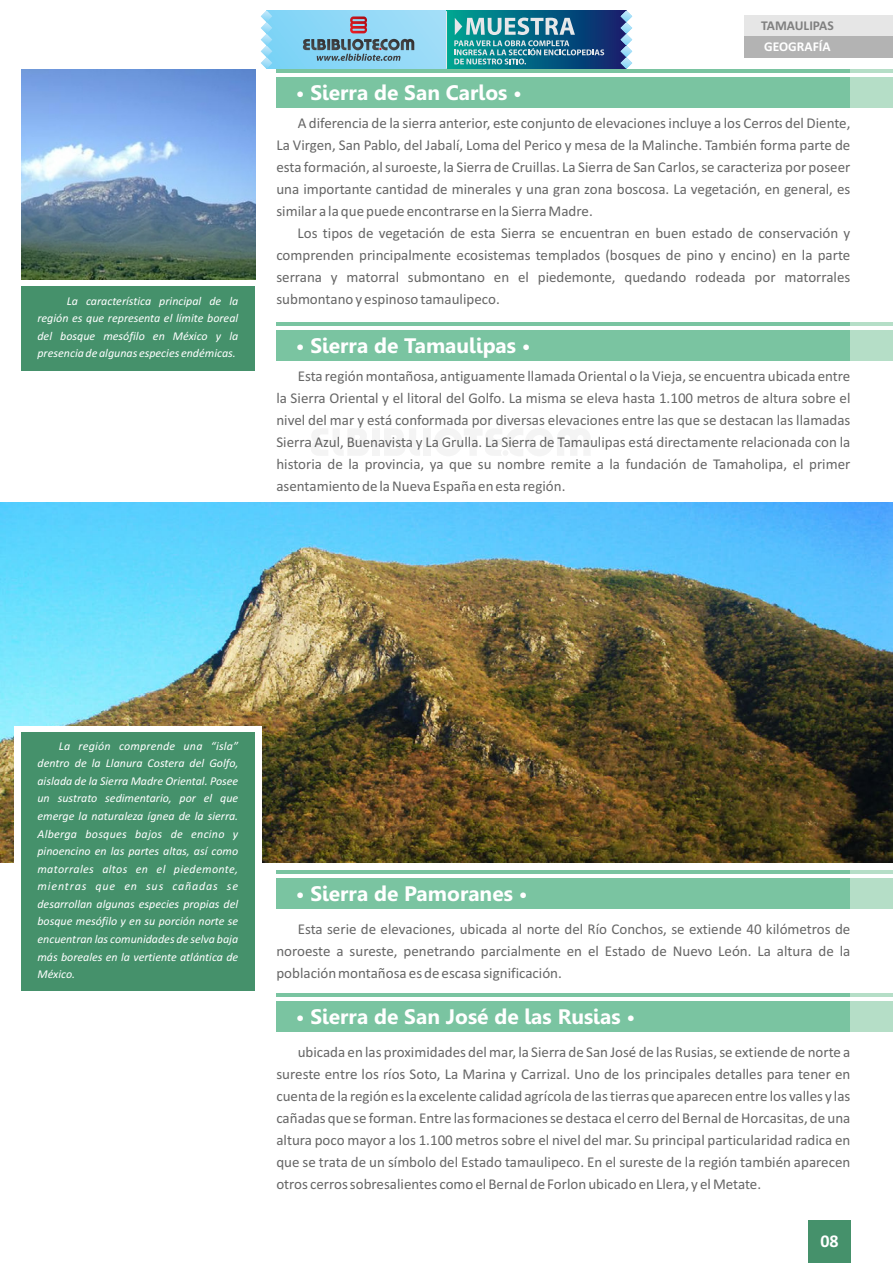
<style>
.page{position:relative;width:893px;height:1263px;background:#fff}
.page>*{position:absolute;margin:0;border:0;box-sizing:border-box;transform-origin:0 0}
.t1{font:700 21px "Gisha";color:#fff}
.t2{font:700 18px "Calibri";color:#fff}
.t3{font:15px/21.9px "Calibri";color:#666;text-align:justify}
.t4{font:700 13.5px "Calibri";color:#808080}
.t5{font:700 13.5px "Calibri";color:#fff}
.t6{font:italic 12px/17.5px "Calibri";color:#fff;text-align:justify}
</style>
<div class="page">
<div style="left:21px;top:286px;width:234px;height:84px;background:#45916b"></div>
<div style="left:808px;top:1220px;width:42px;height:43px;background:#45916b"></div>
<div style="left:744px;top:15px;width:149px;height:21px;background:#e6e6e6"></div>
<div style="left:744px;top:36px;width:149px;height:22px;background:#b3b3b3"></div>
<div style="left:276px;top:77px;width:574px;height:31px;background:#7ac4a1"></div>
<hr style="left:276px;top:69px;width:574px;height:4px;background:#7ac4a1">
<div style="left:850px;top:77px;width:43px;height:31px;background:#b5dec7"></div>
<hr style="left:850px;top:69px;width:43px;height:4px;background:#b5dec7">
<img style="left:21px;top:69px;width:234px;height:211px">
<div style="left:276px;top:330px;width:574px;height:31px;background:#7ac4a1"></div>
<hr style="left:276px;top:322px;width:574px;height:4px;background:#7ac4a1">
<div style="left:850px;top:330px;width:43px;height:31px;background:#b5dec7"></div>
<hr style="left:850px;top:322px;width:43px;height:4px;background:#b5dec7">
<img style="left:0;top:503px;width:893px;height:359px">
<div style="left:15px;top:726px;width:247px;height:270px;background:#fff"></div>
<div style="left:21px;top:732px;width:234px;height:258px;background:#45916b"></div>
<div style="left:276px;top:878px;width:574px;height:30px;background:#7ac4a1"></div>
<hr style="left:276px;top:870px;width:574px;height:4px;background:#7ac4a1">
<div style="left:850px;top:878px;width:43px;height:30px;background:#b5dec7"></div>
<hr style="left:850px;top:870px;width:43px;height:4px;background:#b5dec7">
<div style="left:276px;top:1001px;width:574px;height:31px;background:#7ac4a1"></div>
<hr style="left:276px;top:993px;width:574px;height:4px;background:#7ac4a1">
<div style="left:850px;top:1001px;width:43px;height:31px;background:#b5dec7"></div>
<hr style="left:850px;top:993px;width:43px;height:4px;background:#b5dec7">
<svg style="left:272px;top:10px;width:174px;height:59px;background:#8fd8f7"></svg>
<svg style="left:311px;top:429px;width:58px;height:26px"></svg>
<div style="left:372px;top:428px;width:8px;height:28px;background:#f4f4f4"></div>
<svg style="left:384px;top:429px;width:36px;height:26px"></svg>
<div style="left:423px;top:428px;width:8px;height:28px;background:#f4f4f4"></div>
<svg style="left:434px;top:428px;width:156px;height:28px"></svg>
<svg style="left:446px;top:10px;width:175px;height:59px;background:#095c7f"></svg>
<svg style="left:261px;top:10px;width:11px;height:59px"></svg>
<svg style="left:621px;top:10px;width:11px;height:59px"></svg>
<svg style="left:350px;top:16px;width:17px;height:17px"></svg>
<svg style="left:302px;top:39px;width:112px;height:22px;background:#6d98ac"></svg>
<svg style="left:454px;top:18px;width:150px;height:46px;background:#42889e"></svg>
<hr style="left:446px;top:11px;width:1px;height:58px;background:#e6e7e9">
<h1 class="t1" style="left:296px;top:84px;width:228px">• Sierra de San Carlos •</h1>
<p class="t4" style="left:761px;top:20px;width:74px">TAMAULIPAS</p>
<p class="t5" style="left:764px;top:41px;width:68px">GEOGRAFÍA</p>
<p class="t3" style="left:276px;top:113px;width:576px;text-indent:21px">A diferencia de la sierra anterior, este conjunto de elevaciones incluye a los Cerros del Diente, La Virgen, San Pablo, del Jabalí, Loma del Perico y mesa de la Malinche. También forma parte de esta formación, al suroeste, la Sierra de Cruillas. La Sierra de San Carlos, se caracteriza por poseer una importante cantidad de minerales y una gran zona boscosa. La vegetación, en general, es similar a la que puede encontrarse en la Sierra Madre.</p>
<p class="t3" style="left:276px;top:223px;width:576px;text-indent:21px">Los tipos de vegetación de esta Sierra se encuentran en buen estado de conservación y comprenden principalmente ecosistemas templados (bosques de pino y encino) en la parte serrana y matorral submontano en el piedemonte, quedando rodeada por matorrales</p>
<p class="t6" style="left:67px;top:293px;width:173px">La característica principal de la</p>
<p class="t3" style="left:276px;top:289px;width:225px">submontano y espinoso tamaulipeco.</p>
<p class="t6" style="left:37px;top:310px;width:202px">región es que representa el límite boreal del bosque mesófilo en México y la presencia de algunas especies endémicas.</p>
<h1 class="t1" style="left:296px;top:337px;width:237px">• Sierra de Tamaulipas •</h1>
<p class="t3" style="left:276px;top:366px;width:576px;text-indent:21px">Esta región montañosa, antiguamente llamada Oriental o la Vieja, se encuentra ubicada entre la Sierra Oriental y el litoral del Golfo. La misma se eleva hasta 1.100 metros de altura sobre el nivel del mar y está conformada por diversas elevaciones entre las que se destacan las llamadas Sierra Azul, Buenavista y La Grulla. La Sierra de Tamaulipas está directamente relacionada con la historia de la provincia, ya que su nombre remite a la fundación de Tamaholipa, el primer asentamiento de la Nueva España en esta región.</p>
<p class="t6" style="left:37px;top:738px;width:202px;text-indent:21px">La región comprende una “isla” dentro de la Llanura Costera del Golfo, aislada de la Sierra Madre Oriental. Posee un sustrato sedimentario, por el que emerge la naturaleza ígnea de la sierra.<br>Alberga bosques bajos de encino y pinoencino en las partes altas, así como matorrales altos en el piedemonte, mientras que en sus cañadas se desarrollan algunas especies propias del bosque mesófilo y en su porción norte se encuentran las comunidades de selva baja más boreales en la vertiente atlántica de México.</p>
<h1 class="t1" style="left:296px;top:885px;width:233px">• Sierra de Pamoranes •</h1>
<p class="t3" style="left:276px;top:919px;width:575px;text-indent:21px">Esta serie de elevaciones, ubicada al norte del Río Conchos, se extiende 40 kilómetros de noroeste a sureste, penetrando parcialmente en el Estado de Nuevo León. La altura de la población montañosa es de escasa significación.</p>
<h1 class="t1" style="left:296px;top:1008px;width:341px">• Sierra de San José de las Rusias •</h1>
<p class="t3" style="left:276px;top:1042px;width:576px;text-indent:21px">ubicada en las proximidades del mar, la Sierra de San José de las Rusias, se extiende de norte a sureste entre los ríos Soto, La Marina y Carrizal. Uno de los principales detalles para tener en cuenta de la región es la excelente calidad agrícola de las tierras que aparecen entre los valles y las cañadas que se forman. Entre las formaciones se destaca el cerro del Bernal de Horcasitas, de una altura poco mayor a los 1.100 metros sobre el nivel del mar. Su principal particularidad radica en que se trata de un símbolo del Estado tamaulipeco. En el sureste de la región también aparecen otros cerros sobresalientes como el Bernal de Forlon ubicado en Llera, y el Metate.</p>
<p class="t2" style="left:820px;top:1234px;width:20px">08</p>
</div>
